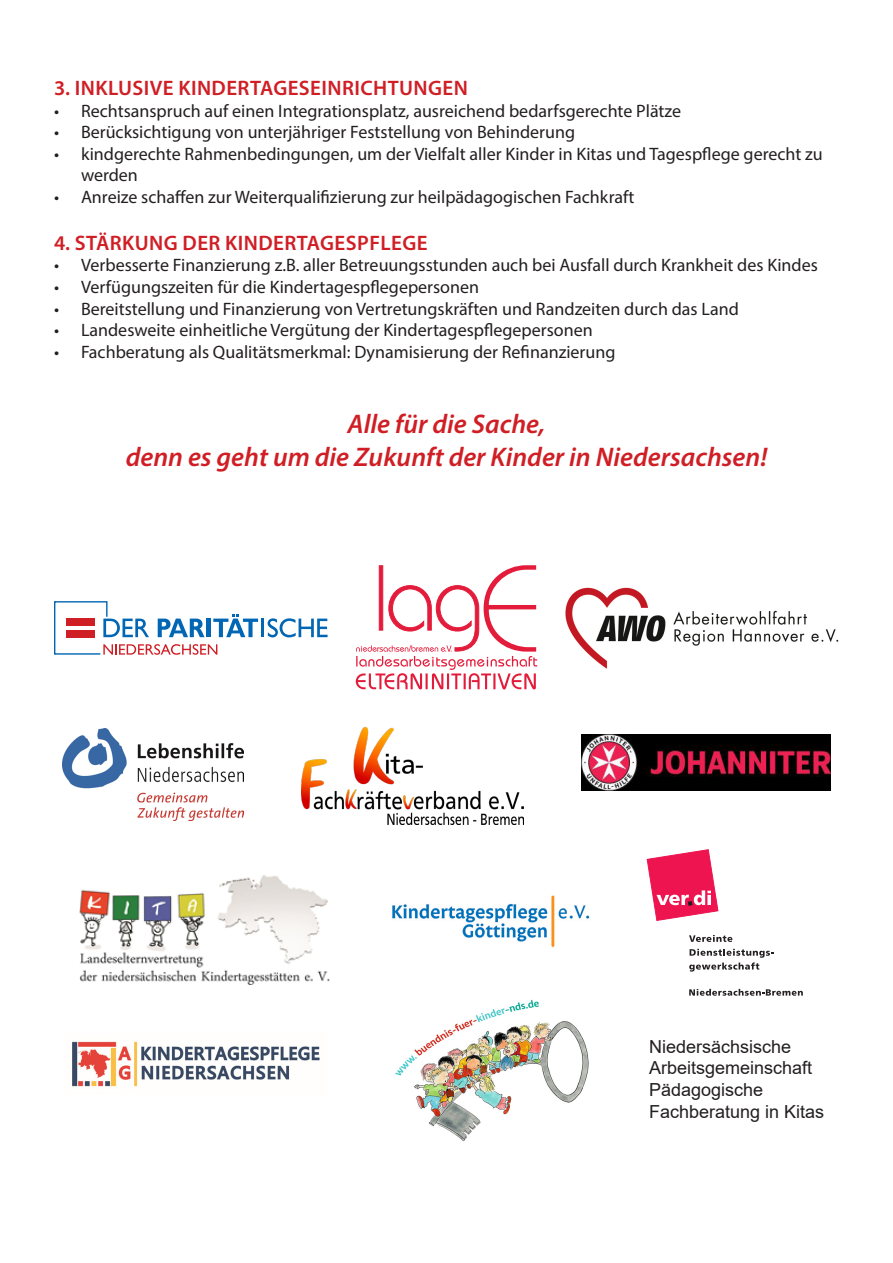
<style>
.page{position:relative;width:893px;height:1263px;background:#fff}
.page>*{position:absolute;margin:0;border:0;box-sizing:border-box;transform-origin:0 0}
.t1{font:italic 600 27px "Myriad Pro";color:#d01e25}
.t2{font:600 21px "Myriad Pro";letter-spacing:.02em;color:#d01e25}
.t3{font:18px/21.6px "Myriad Pro";color:#231f20}
.t4{font:18px "Arial";color:#231f20}
</style>
<div class="page">
<svg style="left:54px;top:601px;width:274px;height:54px"></svg>
<img style="left:302px;top:726px;width:221px;height:99px">
<img style="left:581px;top:735px;width:249px;height:56px">
<img style="left:565px;top:587px;width:274px;height:81px">
<svg style="left:356px;top:565px;width:181px;height:124px"></svg>
<svg style="left:647px;top:849px;width:71px;height:71px"></svg>
<svg style="left:689px;top:949px;width:84px;height:22px"></svg>
<svg style="left:689px;top:935px;width:43px;height:7px"></svg>
<svg style="left:689px;top:989px;width:114px;height:7px"></svg>
<img style="left:63px;top:729px;width:181px;height:92px">
<img style="left:392px;top:895px;width:198px;height:52px">
<img style="left:72px;top:1041px;width:248px;height:46px">
<img style="left:79px;top:875px;width:251px;height:109px">
<img style="left:395px;top:1000px;width:194px;height:142px">
<p class="t2" style="left:54px;top:75px;width:416px">3. INKLUSIVE KINDERTAGESEINRICHTUNGEN</p>
<p class="t3" style="left:54px;top:99px;width:629px">• Rechtsanspruch auf einen Integrationsplatz, ausreichend bedarfsgerechte Plätze</p>
<p class="t3" style="left:54px;top:121px;width:523px">• Berücksichtigung von unterjähriger Feststellung von Behinderung</p>
<p class="t3" style="left:81px;top:143px;width:743px;text-indent:-27px">• kindgerechte Rahmenbedingungen, um der Vielfalt aller Kinder in Kitas und Tagespflege gerecht zu werden</p>
<p class="t3" style="left:54px;top:186px;width:582px">• Anreize schaffen zur Weiterqualifizierung zur heilpädagogischen Fachkraft</p>
<p class="t2" style="left:54px;top:229px;width:375px">4. STÄRKUNG DER KINDERTAGESPFLEGE</p>
<p class="t3" style="left:54px;top:254px;width:765px">• Verbesserte Finanzierung z.B. aller Betreuungsstunden auch bei Ausfall durch Krankheit des Kindes</p>
<p class="t3" style="left:54px;top:276px;width:427px">• Verfügungszeiten für die Kindertagespflegepersonen</p>
<p class="t3" style="left:54px;top:297px;width:686px">• Bereitstellung und Finanzierung von Vertretungskräften und Randzeiten durch das Land</p>
<p class="t3" style="left:54px;top:319px;width:540px">• Landesweite einheitliche Vergütung der Kindertagespflegepersonen</p>
<p class="t3" style="left:54px;top:341px;width:563px">• Fachberatung als Qualitätsmerkmal: Dynamisierung der Refinanzierung</p>
<p class="t1" style="left:348px;top:407px;width:199px">Alle für die Sache,</p>
<p class="t1" style="left:126px;top:440px;width:643px">denn es geht um die Zukunft der Kinder in Niedersachsen!</p>
<p class="t4" style="left:649px;top:1034px;width:144px">Niedersächsische</p>
<p class="t4" style="left:649px;top:1056px;width:165px">Arbeitsgemeinschaft</p>
<p class="t4" style="left:649px;top:1077px;width:116px">Pädagogische</p>
<p class="t4" style="left:649px;top:1099px;width:177px">Fachberatung in Kitas</p>
</div>
